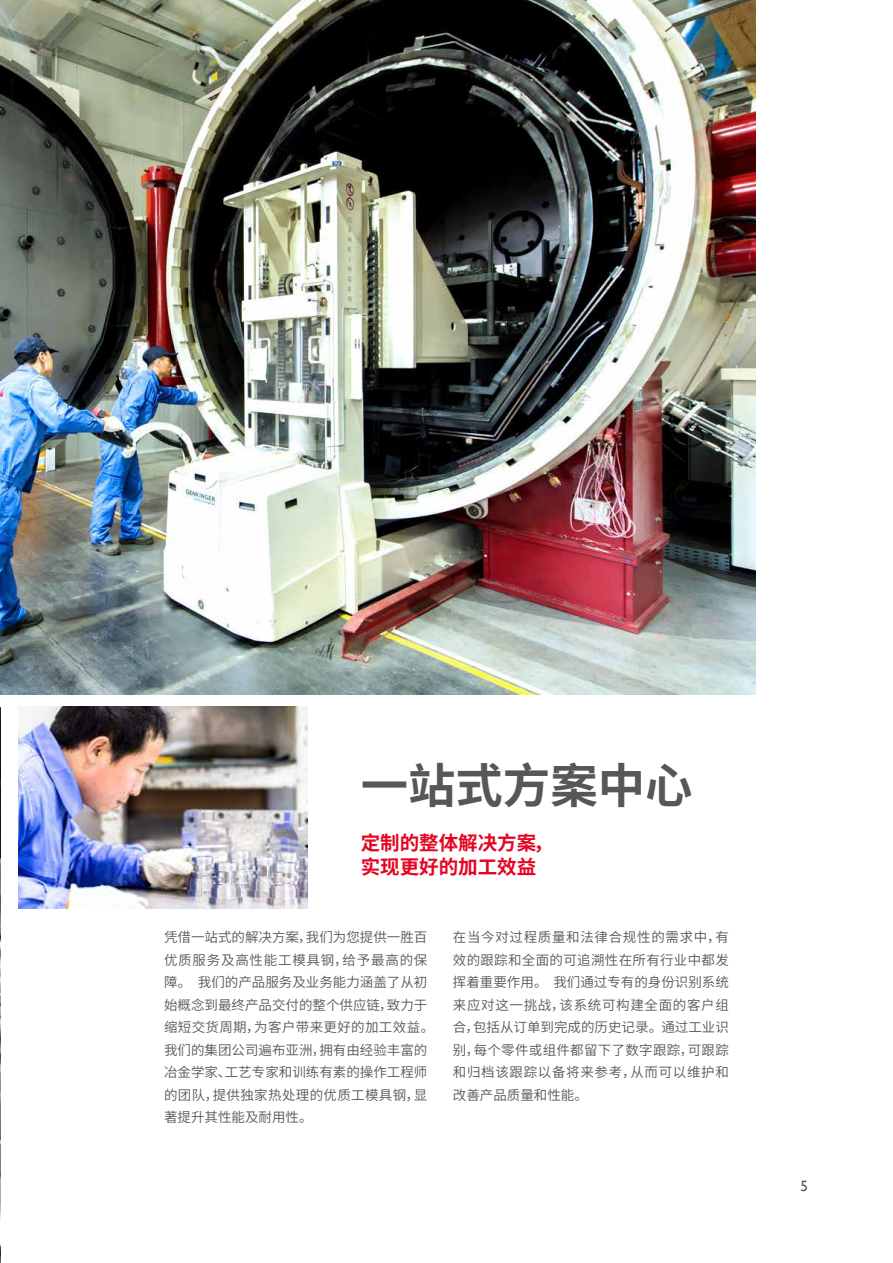
<style>
.page{position:relative;width:893px;height:1263px;background:#fff}
.page>*{position:absolute;margin:0;border:0;box-sizing:border-box;transform-origin:0 0}
.t1{font:700 47.4px "Source Han Sans CN";color:#575756}
.t2{font:700 19.5px/23.4px "Source Han Sans CN";color:#e40521}
.t3{font:15px "Assab Gill";color:#575756}
.t4{font:13.5px/22.5px "Source Han Sans CN";color:#575756;text-align:justify}
</style>
<div class="page">
<img style="left:0;top:707px;width:1px;height:556px">
<img style="left:19px;top:707px;width:288px;height:202px">
<img style="left:0;top:0;width:756px;height:695px">
<h1 class="t1" style="left:361px;top:759px;width:333px">一站式方案中心</h1>
<h2 class="t2" style="left:361px;top:832px;width:194px">定制的整体解决方案，实现更好的加工效益</h2>
<p class="t4" style="left:164px;top:926px;width:272px;text-align:left">凭借一站式的解决方案，我们为您提供一胜百优质服务及高性能工模具钢，给予最高的保障。 我们的产品服务及业务能力涵盖了从初始概念到最终产品交付的整个供应链，致力于缩短交货周期，为客户带来更好的加工效益。我们的集团公司遍布亚洲，拥有由经验丰富的冶金学家、工艺专家和训练有素的操作工程师的团队，提供独家热处理的优质工模具钢，显著提升其性能及耐用性。</p>
<p class="t4" style="left:453px;top:926px;width:278px">在当今对过程质量和法律合规性的需求中，有效的跟踪和全面的可追溯性在所有行业中都发挥着重要作用。 我们通过专有的身份识别系统来应对这一挑战，该系统可构建全面的客户组合，包括从订单到完成的历史记录。通过工业识别，每个零件或组件都留下了数字跟踪，可跟踪和归档该跟踪以备将来参考，从而可以维护和改善产品质量和性能。</p>
<p class="t3" style="left:800px;top:1178px;width:9px">5</p>
</div>
